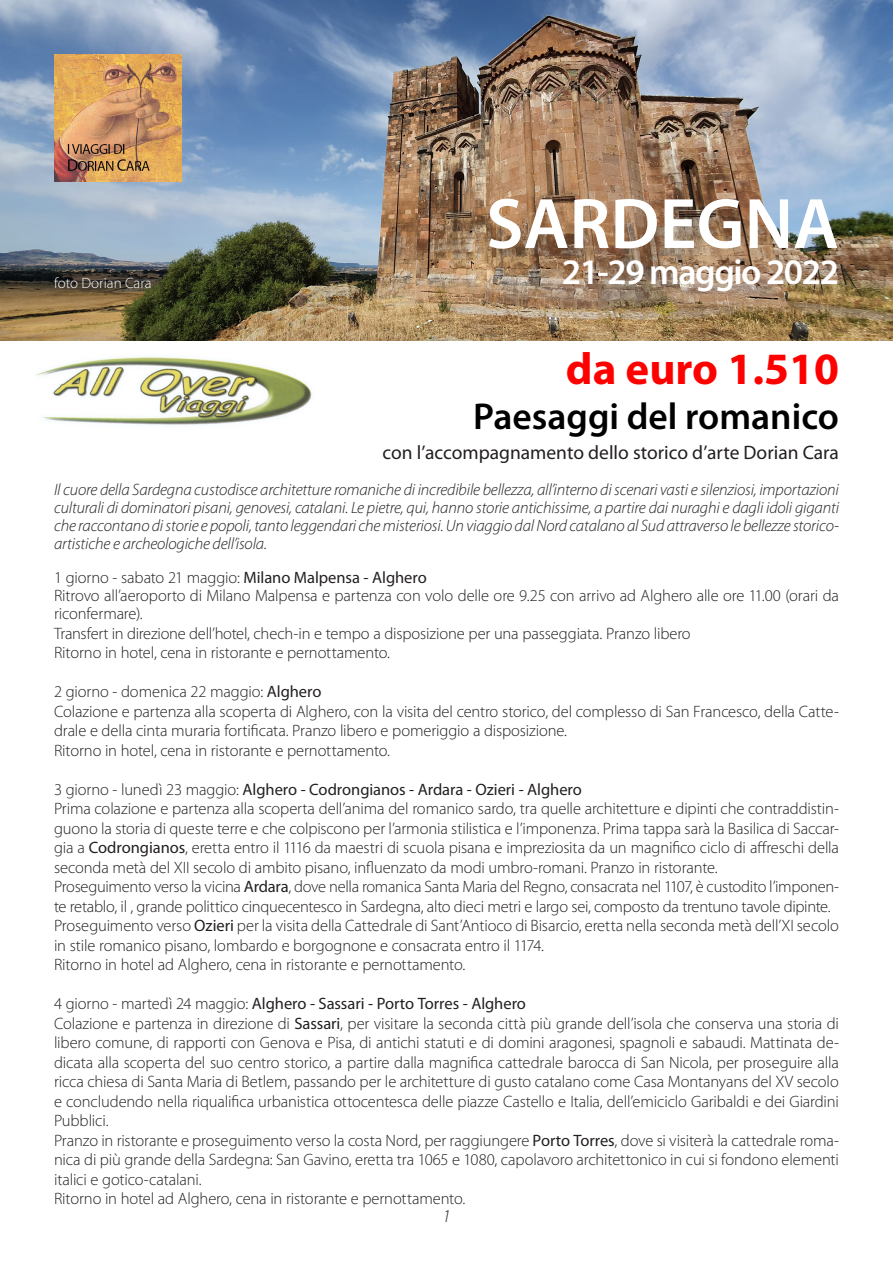
<style>
.page{position:relative;width:893px;height:1263px;background:#fff}
.page>*{position:absolute;margin:0;border:0;box-sizing:border-box;transform-origin:0 0}
.t1{font:600 72px "Myriad Pro";color:#fff}
.t2{font:700 45px "Myriad Pro";color:#f00}
.t3{font:600 37.5px "Myriad Pro";color:#000}
.t4{font:600 36px "Myriad Pro";letter-spacing:-.04em;color:#fff}
.t5{font:19.5px "Myriad Pro";color:#231f20}
.t6{font:italic 300 18px "Myriad Pro";color:#231f20}
.t7{font:300 16.5px/19.5px "Myriad Pro";letter-spacing:-.01em;color:#231f20}
.t8{font:italic 300 16.5px/18px "Myriad Pro";letter-spacing:-.01em;color:#231f20;text-align:justify}
.t9{font:16.5px "Myriad Pro";letter-spacing:-.005em;color:#231f20}
.t10{font:300 15px "Myriad Pro";color:#fff}
.s1{font-weight:400}
.s2{font-weight:300}
</style>
<div class="page">
<img style="left:0;top:0;width:893px;height:340px">
<img style="left:54px;top:54px;width:128px;height:128px">
<img style="left:36px;top:357px;width:276px;height:68px">
<p class="t10" style="left:54px;top:274px;width:99px">foto Dorian Cara</p>
<p class="t1" style="left:486px;top:178px;width:354px">SARDEGNA</p>
<p class="t4" style="left:562px;top:249px;width:279px">21-29 maggio 2022</p>
<p class="t2" style="left:566px;top:339px;width:275px">da euro 1.510</p>
<p class="t3" style="left:473px;top:392px;width:367px">Paesaggi del romanico</p>
<p class="t5" style="left:382px;top:440px;width:458px">con l’accompagnamento dello storico d’arte Dorian Cara</p>
<p class="t8" style="left:54px;top:481px;width:787px">Il cuore della Sardegna custodisce architetture romaniche di incredibile bellezza, all’interno di scenari vasti e silenziosi, importazioni culturali di dominatori pisani, genovesi, catalani. Le pietre, qui, hanno storie antichissime, a partire dai nuraghi e dagli idoli giganti che raccontano di storie e popoli, tanto leggendari che misteriosi. Un viaggio dal Nord catalano al Sud attraverso le bellezze storico&shy;artistiche e archeologiche dell’isola.</p>
<p class="t7" style="left:54px;top:568px;width:374px">1 giorno - sabato 21 maggio: <span class="s1">Milano Malpensa - Alghero</span></p>
<p class="t7" style="left:54px;top:587px;width:786px;line-height:18px">Ritrovo all’aeroporto di Milano Malpensa e partenza con volo delle ore 9.25 con arrivo ad Alghero alle ore 11.00 (orari da riconfermare).</p>
<p class="t7" style="left:54px;top:623px;width:638px">Transfert in direzione dell’hotel, chech-in e tempo a disposizione per una passeggiata. Pranzo libero</p>
<p class="t7" style="left:54px;top:643px;width:338px">Ritorno in hotel, cena in ristorante e pernottamento.</p>
<p class="t7" style="left:54px;top:682px;width:269px">2 giorno - domenica 22 maggio: <span class="s1">Alghero</span></p>
<p class="t7" style="left:54px;top:701px;width:786px">Colazione e partenza alla scoperta di Alghero, con la visita del centro storico, del complesso di San Francesco, della Catte&shy;drale e della cinta muraria fortificata. Pranzo libero e pomeriggio a disposizione.</p>
<p class="t7" style="left:54px;top:740px;width:338px">Ritorno in hotel, cena in ristorante e pernottamento.</p>
<p class="t9" style="left:54px;top:779px;width:529px"><span class="s2">3 giorno - lunedì 23 maggio:</span> Alghero - Codrongianos - Ardara - Ozieri - Alghero</p>
<p class="t7" style="left:54px;top:799px;width:786px;text-align:justify">Prima colazione e partenza alla scoperta dell’anima del romanico sardo, tra quelle architetture e dipinti che contraddistin&shy;guono la storia di queste terre e che colpiscono per l’armonia stilistica e l’imponenza. Prima tappa sarà la Basilica di Saccar&shy;gia a <span class="s1">Codrongianos</span>, eretta entro il 1116 da maestri di scuola pisana e impreziosita da un magnifico ciclo di affreschi della seconda metà del XII secolo di ambito pisano, influenzato da modi umbro-romani. Pranzo in ristorante.</p>
<p class="t7" style="left:54px;top:877px;width:786px">Proseguimento verso la vicina <span class="s1">Ardara</span>, dove nella romanica Santa Maria del Regno, consacrata nel 1107, è custodito l’imponen&shy;te retablo, il , grande polittico cinquecentesco in Sardegna, alto dieci metri e largo sei, composto da trentuno tavole dipinte.</p>
<p class="t7" style="left:54px;top:916px;width:786px">Proseguimento verso <span class="s1">Ozieri</span> per la visita della Cattedrale di Sant’Antioco di Bisarcio, eretta nella seconda metà dell’XI secolo in stile romanico pisano, lombardo e borgognone e consacrata entro il 1174.</p>
<p class="t7" style="left:54px;top:955px;width:413px">Ritorno in hotel ad Alghero, cena in ristorante e pernottamento.</p>
<p class="t9" style="left:54px;top:993px;width:473px"><span class="s2">4 giorno - martedì 24 maggio:</span> Alghero - Sassari - Porto Torres - Alghero</p>
<p class="t7" style="left:54px;top:1013px;width:786px;text-align:justify">Colazione e partenza in direzione di <span class="s1">Sassari</span>, per visitare la seconda città più grande dell’isola che conserva una storia di libero comune, di rapporti con Genova e Pisa, di antichi statuti e di domini aragonesi, spagnoli e sabaudi. Mattinata de&shy;dicata alla scoperta del suo centro storico, a partire dalla magnifica cattedrale barocca di San Nicola, per proseguire alla ricca chiesa di Santa Maria di Betlem, passando per le architetture di gusto catalano come Casa Montanyans del XV secolo e concludendo nella riqualifica urbanistica ottocentesca delle piazze Castello e Italia, dell’emiciclo Garibaldi e dei Giardini Pubblici.</p>
<p class="t7" style="left:54px;top:1130px;width:786px;text-align:justify">Pranzo in ristorante e proseguimento verso la costa Nord, per raggiungere <span class="s1">Porto Torres</span>, dove si visiterà la cattedrale roma&shy;nica di più grande della Sardegna: San Gavino, eretta tra 1065 e 1080, capolavoro architettonico in cui si fondono elementi italici e gotico-catalani.</p>
<p class="t7" style="left:54px;top:1189px;width:413px">Ritorno in hotel ad Alghero, cena in ristorante e pernottamento.</p>
<p class="t6" style="left:442px;top:1206px;width:10px">1</p>
</div>
